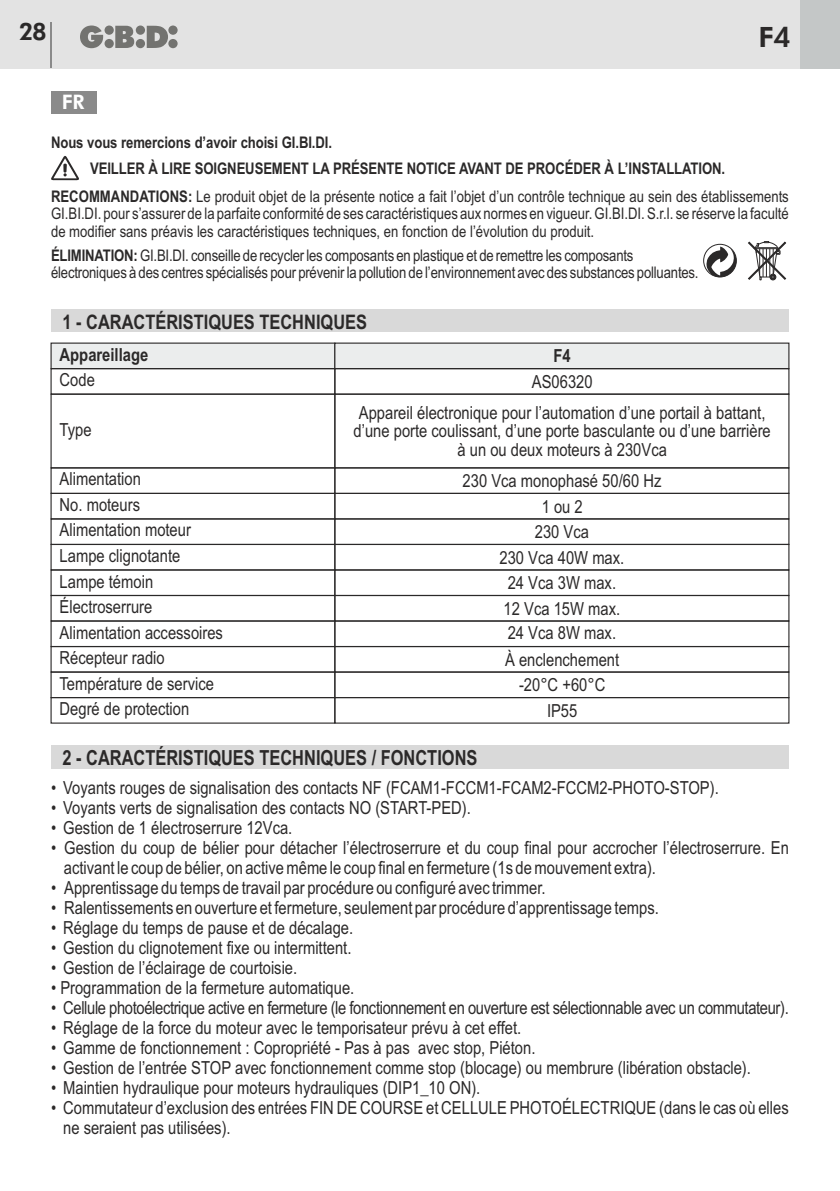
<style>
.page{position:relative;width:840px;height:1191px;background:#fff}
.page>*{position:absolute;margin:0;border:0;box-sizing:border-box;transform-origin:0 0}
.t1{font:800 28px "Futura BT";color:#2b2929}
.t2{font:800 24px "Futura BT";color:#2b2929}
.t3{font:700 20.8px "Arial Narrow";color:#2b2929;scale:.96 1}
.t4{font:700 20px "Arial Narrow";color:#2b2929}
.t5{font:800 20px "Futura BT";color:#fff}
.t6{font:18px/25.6px "Arial Narrow";color:#2b2929}
.t7{font:18px "Arial Narrow";letter-spacing:-.02em;color:#2b2929}
.t8{font:700 18px "Arial Narrow";color:#2b2929}
.t9{font:16px/17.2px "Arial Narrow";letter-spacing:-.01em;color:#2b2929;text-align:justify}
.t10{font:700 16px "Arial Narrow";letter-spacing:-.005em;color:#2b2929}
.s1{font-weight:700}
</style>
<div class="page">
<div style="left:0;top:0;width:839px;height:68px;background:#e3e3e3"></div>
<div style="left:799px;top:0;width:40px;height:68px;background:#c4c7c7"></div>
<svg style="left:80px;top:26px;width:97px;height:22px"></svg>
<hr style="left:50px;top:23px;width:2px;height:45px;background:#8a8a8a">
<div style="left:51px;top:91px;width:45px;height:22px;background:#8a8a8a"></div>
<div style="left:51px;top:309px;width:737px;height:23px;background:#d9d9d9"></div>
<div style="left:50px;top:342px;width:285px;height:27px;background:#ebeded"></div>
<div style="left:50px;top:493px;width:285px;height:26px;border:1px solid #2b2929"></div>
<div style="left:50px;top:518px;width:285px;height:27px;border:1px solid #2b2929"></div>
<div style="left:50px;top:544px;width:285px;height:26px;border:1px solid #2b2929"></div>
<div style="left:50px;top:569px;width:285px;height:27px;border:1px solid #2b2929"></div>
<div style="left:50px;top:671px;width:285px;height:27px;border:1px solid #2b2929"></div>
<div style="left:50px;top:620px;width:285px;height:27px;border:1px solid #2b2929"></div>
<div style="left:50px;top:393px;width:285px;height:75px;border:1px solid #2b2929"></div>
<div style="left:334px;top:342px;width:455px;height:27px;background:#ebeded"></div>
<div style="left:334px;top:493px;width:455px;height:26px;border:1px solid #2b2929"></div>
<div style="left:334px;top:518px;width:455px;height:27px;border:1px solid #2b2929"></div>
<div style="left:334px;top:544px;width:455px;height:26px;border:1px solid #2b2929"></div>
<div style="left:334px;top:569px;width:455px;height:27px;border:1px solid #2b2929"></div>
<div style="left:334px;top:671px;width:455px;height:27px;border:1px solid #2b2929"></div>
<div style="left:334px;top:620px;width:455px;height:27px;border:1px solid #2b2929"></div>
<div style="left:334px;top:393px;width:455px;height:75px;border:1px solid #2b2929"></div>
<div style="left:50px;top:368px;width:285px;height:27px;border:1px solid #2b2929"></div>
<div style="left:334px;top:368px;width:455px;height:27px;border:1px solid #2b2929"></div>
<div style="left:50px;top:595px;width:285px;height:26px;border:1px solid #2b2929"></div>
<div style="left:334px;top:595px;width:455px;height:26px;border:1px solid #2b2929"></div>
<div style="left:50px;top:697px;width:285px;height:26px;border:1px solid #2b2929"></div>
<div style="left:334px;top:697px;width:455px;height:26px;border:1px solid #2b2929"></div>
<div style="left:51px;top:745px;width:737px;height:23px;background:#d9d9d9"></div>
<svg style="left:51px;top:156px;width:28px;height:24px"></svg>
<svg style="left:703px;top:244px;width:33px;height:33px"></svg>
<svg style="left:706px;top:247px;width:30px;height:30px"></svg>
<svg style="left:748px;top:241px;width:38px;height:40px"></svg>
<h2 class="t2" style="left:19px;top:22px;width:29px">28</h2>
<h1 class="t1" style="left:758px;top:26px;width:34px">F4</h1>
<p class="t5" style="left:62px;top:94px;width:24px">FR</p>
<p class="t10" style="left:51px;top:136px;width:282px">Nous vous remercions d’avoir choisi GI.BI.DI.</p>
<p class="t10" style="left:90px;top:162px;width:636px">VEILLER À LIRE SOIGNEUSEMENT LA PRÉSENTE NOTICE AVANT DE PROCÉDER À L’INSTALLATION.</p>
<p class="t9" style="left:51px;top:189px;width:738px"><span class="s1">RECOMMANDATIONS:</span> Le produit objet de la présente notice a fait l’objet d’un contrôle technique au sein des établissements GI.BI.DI. pour s’assurer de la parfaite conformité de ses caractéristiques aux normes en vigueur. GI.BI.DI. S.r.l. se réserve la faculté de modifier sans préavis les caractéristiques techniques, en fonction de l’évolution du produit.</p>
<p class="t9" style="left:51px;top:248px;width:648px"><span class="s1">ÉLIMINATION:</span> GI.BI.DI. conseille de recycler les composants en plastique et de remettre les composants électroniques à des centres spécialisés pour prévenir la pollution de l’environnement avec des substances polluantes.</p>
<p class="t4" style="left:62px;top:314px;width:306px">1 - CARACTÉRISTIQUES TECHNIQUES</p>
<p class="t8" style="left:60px;top:347px;width:90px">Appareillage</p>
<p class="t8" style="left:553px;top:349px;width:19px">F4</p>
<p class="t6" style="left:60px;top:369px;width:37px">Code</p>
<p class="t6" style="left:531px;top:370px;width:62px">AS06320</p>
<p class="t6" style="left:60px;top:418px;width:34px">Type</p>
<p class="t6" style="left:60px;top:468px;width:133px">Alimentation<br>No. moteurs<br>Alimentation moteur<br>Lampe clignotante<br>Lampe témoin</p>
<p class="t6" style="left:353px;top:405px;width:418px;line-height:18.4px;text-align:center">Appareil électronique pour l’automation d’une portail à battant, d’une porte coulissant, d’une porte basculante ou d’une barrière à un ou deux moteurs à 230Vca</p>
<p class="t6" style="left:462px;top:469px;width:200px;text-align:center">230 Vca monophasé 50/60 Hz<br>1 ou 2<br>230 Vca<br>230 Vca 40W max.<br>24 Vca 3W max.</p>
<p class="t6" style="left:60px;top:595px;width:94px">Électroserrure</p>
<p class="t6" style="left:503px;top:597px;width:118px">12 Vca 15W max.</p>
<p class="t6" style="left:60px;top:621px;width:165px">Alimentation accessoires</p>
<p class="t6" style="left:60px;top:646px;width:156px">Récepteur radio<br>Température de service</p>
<p class="t6" style="left:507px;top:622px;width:110px">24 Vca 8W max.</p>
<p class="t6" style="left:505px;top:648px;width:116px;text-align:center">À enclenchement -20°C +60°C</p>
<p class="t6" style="left:60px;top:697px;width:131px">Degré de protection</p>
<p class="t6" style="left:546px;top:699px;width:32px">IP55</p>
<p class="t3" style="left:62px;top:750px;width:433px">2 - CARACTÉRISTIQUES TECHNIQUES / FONCTIONS</p>
<p class="t6" style="left:51px;top:776px;width:669px">• Voyants rouges de signalisation des contacts NF (FCAM1-FCCM1-FCAM2-FCCM2-PHOTO-STOP).</p>
<p class="t6" style="left:51px;top:796px;width:421px">• Voyants verts de signalisation des contacts NO (START-PED).</p>
<p class="t6" style="left:51px;top:816px;width:243px">• Gestion de 1 électroserrure 12Vca.</p>
<p class="t6" style="left:64px;top:839px;width:726px;line-height:20.4px;text-indent:-13px">• Gestion du coup de bélier pour détacher l’électroserrure et du coup final pour accrocher l’électroserrure. En activant le coup de bélier, on active même le coup final en fermeture (1s de mouvement extra).</p>
<p class="t6" style="left:51px;top:876px;width:495px">• Apprentissage du temps de travail par procédure ou configuré avec trimmer.</p>
<p class="t6" style="left:51px;top:896px;width:609px">• Ralentissements en ouverture et fermeture, seulement par procédure d’apprentissage temps.</p>
<p class="t6" style="left:51px;top:916px;width:303px">• Réglage du temps de pause et de décalage.</p>
<p class="t6" style="left:51px;top:936px;width:302px">• Gestion du clignotement fixe ou intermittent.</p>
<p class="t6" style="left:51px;top:956px;width:247px">• Gestion de l’éclairage de courtoisie.</p>
<p class="t6" style="left:51px;top:976px;width:304px">• Programmation de la fermeture automatique.</p>
<p class="t7" style="left:51px;top:1001px;width:738px">• Cellule photoélectrique active en fermeture (le fonctionnement en ouverture est sélectionnable avec un commutateur).</p>
<p class="t6" style="left:51px;top:1016px;width:471px">• Réglage de la force du moteur avec le temporisateur prévu à cet effet.</p>
<p class="t6" style="left:51px;top:1036px;width:485px">• Gamme de fonctionnement : Copropriété - Pas à pas avec stop, Piéton.</p>
<p class="t6" style="left:51px;top:1056px;width:701px">• Gestion de l’entrée STOP avec fonctionnement comme stop (blocage) ou membrure (libération obstacle).</p>
<p class="t6" style="left:51px;top:1076px;width:430px">• Maintien hydraulique pour moteurs hydrauliques (DIP1_10 ON).</p>
<p class="t6" style="left:63px;top:1099px;width:726px;line-height:20px;text-indent:-12px">• Commutateur d’exclusion des entrées FIN DE COURSE et CELLULE PHOTOÉLECTRIQUE (dans le cas où elles ne seraient pas utilisées).</p>
</div>
